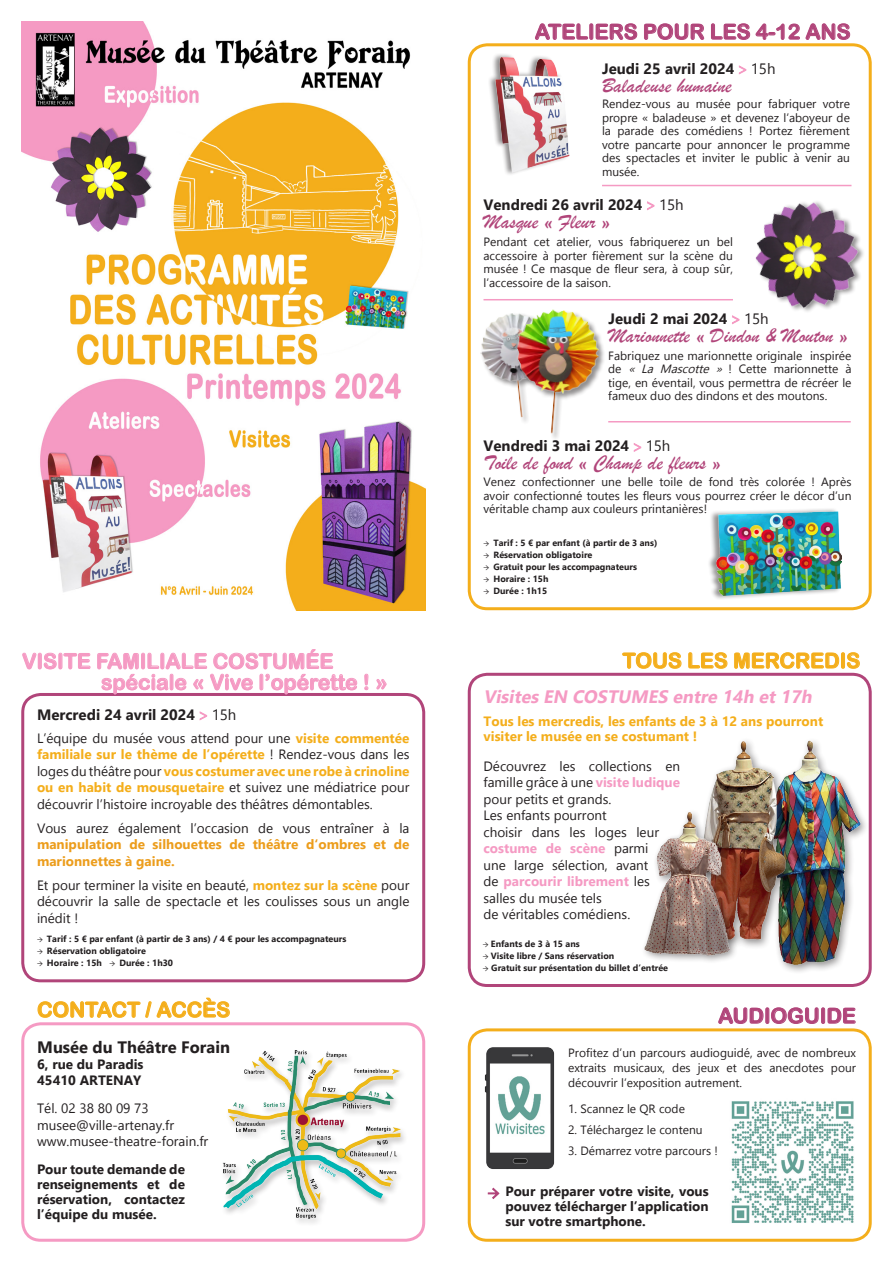
<style>
.page{position:relative;width:893px;height:1263px;background:#fff}
.page>*{position:absolute;margin:0;border:0;box-sizing:border-box;transform-origin:0 0}
.t1{font:21px "Brush Script";color:#b1457a}
.t2{font:21px "Arial Rounded MT Bold";color:#f59ac3}
.t3{font:21px "Arial Rounded MT Bold";color:#b1457a}
.t4{font:21px "Arial Rounded MT Bold";color:#f4ae1b}
.t5{font:italic 700 18px "Gadugi";color:#f59ac3}
.t6{font:700 16.5px "Gadugi";color:#231f20}
.t7{font:700 15px "Gadugi";color:#231f20}
.t8{font:13.5px/16.5px "Gadugi";color:#231f20;text-align:justify}
.t9{font:700 13.5px/15px "Gadugi";color:#231f20;text-align:justify}
.t10{font:700 13.5px/16.5px "Gadugi";color:#ec9d1c;text-align:justify}
.t11{font:700 13.5px/15px "Gadugi";color:#f4ae1b}
.t12{font:12px/13.5px "Gadugi";color:#231f20;text-align:justify}
.t13{font:700 9px "Gadugi";color:#231f20}
.s1{font-family:"Minion Pro";font-weight:400;color:#f59ac3}
.s2{font-weight:400}
.s3{font-weight:700;color:#f4ae1b}
.s4{font-weight:400;color:#231f20}
.s5{font-family:"Minion Pro";font-weight:400}
.s6{font-style:italic}
.s7{font-weight:700;color:#f59ac3}
</style>
<div class="page">
<div style="left:708px;top:507px;width:134px;height:93px;background:#231f20;opacity:.5"></div>
<img style="left:716px;top:508px;width:126px;height:89px">
<div style="left:488px;top:53px;width:82px;height:124px;background:#231f20;opacity:.5"></div>
<img style="left:494px;top:56px;width:76px;height:119px">
<img style="left:480px;top:314px;width:30px;height:72px">
<div style="left:516px;top:309px;width:90px;height:132px;background:#231f20;opacity:.5"></div>
<img style="left:510px;top:309px;width:92px;height:130px">
<img style="left:740px;top:185px;width:124px;height:127px">
<div style="left:21px;top:1022px;width:404px;height:220px;border:3px solid #f59ac3;border-radius:18px"></div>
<div style="left:21px;top:693px;width:404px;height:289px;border:3px solid #b1457a;border-radius:18px"></div>
<svg style="left:739px;top:65px;width:8px;height:10px"></svg>
<svg style="left:647px;top:201px;width:8px;height:10px"></svg>
<svg style="left:535px;top:23px;width:103px;height:17px"></svg>
<svg style="left:644px;top:23px;width:61px;height:17px"></svg>
<svg style="left:711px;top:23px;width:139px;height:17px"></svg>
<svg style="left:732px;top:315px;width:8px;height:10px"></svg>
<svg style="left:633px;top:443px;width:9px;height:9px"></svg>
<svg style="left:22px;top:652px;width:69px;height:18px"></svg>
<svg style="left:97px;top:649px;width:260px;height:46px"></svg>
<svg style="left:364px;top:673px;width:5px;height:24px"></svg>
<svg style="left:376px;top:679px;width:11px;height:11px"></svg>
<hr style="left:602px;top:185px;width:249px;height:1px;background:#f59ac3">
<hr style="left:483px;top:299px;width:250px;height:1px;background:#f59ac3">
<hr style="left:608px;top:421px;width:243px;height:1px;background:#f59ac3">
<svg style="left:37px;top:997px;width:193px;height:21px"></svg>
<img style="left:222px;top:1050px;width:183px;height:169px">
<svg style="left:199px;top:711px;width:9px;height:10px"></svg>
<div style="left:468px;top:43px;width:404px;height:567px;border:3px solid #f4ae1b;border-radius:18px"></div>
<img style="left:21px;top:21px;width:404px;height:589px">
<div style="left:760px;top:736px;width:110px;height:238px;background:#231f20;opacity:.5"></div>
<div style="left:759px;top:731px;width:105px;height:234px;background:#fff;opacity:.75"></div>
<div style="left:468px;top:673px;width:404px;height:314px;border:3px solid #b1457a;border-radius:18px"></div>
<div style="left:468px;top:1028px;width:404px;height:214px;border:3px solid #f4ae1b;border-radius:18px"></div>
<div style="left:696px;top:737px;width:99px;height:213px;background:#231f20;opacity:.5"></div>
<div style="left:698px;top:736px;width:90px;height:216px;background:#fff;opacity:.75"></div>
<div style="left:641px;top:808px;width:97px;height:156px;background:#231f20;opacity:.5"></div>
<div style="left:642px;top:803px;width:90px;height:163px;background:#fff;opacity:.75"></div>
<svg style="left:622px;top:652px;width:60px;height:17px"></svg>
<svg style="left:688px;top:652px;width:40px;height:17px"></svg>
<svg style="left:734px;top:652px;width:126px;height:17px"></svg>
<img style="left:484px;top:1047px;width:71px;height:122px">
<svg style="left:718px;top:1007px;width:138px;height:17px"></svg>
<svg style="left:488px;top:1187px;width:12px;height:12px"></svg>
<img style="left:731px;top:1101px;width:123px;height:122px">
<p class="t2" style="left:22px;top:649px;width:313px">VISITE FAMILIALE COSTUMÉE</p>
<p class="t2" style="left:101px;top:670px;width:288px">spéciale « Vive l’opérette ! »</p>
<p class="t7" style="left:37px;top:705px;width:201px">Mercredi 24 avril 2024 <span class="s1">&gt;</span> <span class="s2">15h</span></p>
<p class="t8" style="left:37px;top:730px;width:374px">L’équipe du musée vous attend pour une <span class="s3">visite commentée familiale sur le thème de l’opérette</span> ! Rendez-vous dans les loges du théâtre pour <span class="s3">vous costumer avec une robe à crinoline ou en habit de mousquetaire</span> et suivez une médiatrice pour découvrir l’histoire incroyable des théâtres démontables.</p>
<p class="t10" style="left:37px;top:820px;width:374px"><span class="s4">Vous aurez également l’occasion de vous entraîner à la </span>manipulation de silhouettes de théâtre d‘ombres et de marionnettes à gaine.</p>
<p class="t8" style="left:37px;top:877px;width:374px">Et pour terminer la visite en beauté, <span class="s3">montez sur la scène</span> pour découvrir la salle de spectacle et les coulisses sous un angle inédit !</p>
<p class="t13" style="left:37px;top:934px;width:311px"><span class="s5">→</span> Tarif : 5 € par enfant (à partir de 3 ans) / 4 € pour les accompagnateurs</p>
<p class="t13" style="left:37px;top:946px;width:110px"><span class="s5">→</span> Réservation obligatoire</p>
<p class="t13" style="left:37px;top:958px;width:138px"><span class="s5">→</span> Horaire : 15h <span class="s5">→</span> Durée : 1h30</p>
<p class="t4" style="left:37px;top:997px;width:195px">CONTACT / ACCÈS</p>
<p class="t6" style="left:37px;top:1037px;width:194px">Musée du Théâtre Forain</p>
<p class="t9" style="left:37px;top:1057px;width:108px">6, rue du Paradis</p>
<p class="t9" style="left:37px;top:1073px;width:106px">45410 ARTENAY</p>
<p class="t8" style="left:37px;top:1100px;width:113px">Tél. 02 38 80 09 73</p>
<p class="t8" style="left:37px;top:1116px;width:138px">musee@ville-artenay.fr</p>
<p class="t8" style="left:37px;top:1133px;width:173px">www.musee-theatre-forain.fr</p>
<p class="t9" style="left:37px;top:1162px;width:149px">Pour toute demande de renseignements et de réservation, contactez l’équipe du musée.</p>
<p class="t3" style="left:535px;top:19px;width:317px">ATELIERS POUR LES 4-12 ANS</p>
<p class="t7" style="left:602px;top:59px;width:175px">Jeudi 25 avril 2024 <span class="s1">&gt;</span> <span class="s2">15h</span></p>
<p class="t1" style="left:602px;top:72px;width:131px">Baladeuse humaine</p>
<p class="t12" style="left:602px;top:97px;width:249px">Rendez-vous au musée pour fabriquer votre propre « baladeuse » et devenez l’aboyeur de la parade des comédiens ! Portez fièrement votre pancarte pour annoncer le programme des spectacles et inviter le public à venir au musée.</p>
<p class="t7" style="left:483px;top:195px;width:202px">Vendredi 26 avril 2024 <span class="s1">&gt;</span> <span class="s2">15h</span></p>
<p class="t1" style="left:483px;top:208px;width:128px">Masque « Fleur »</p>
<p class="t12" style="left:483px;top:235px;width:251px">Pendant cet atelier, vous fabriquerez un bel accessoire à porter fièrement sur la scène du musée ! Ce masque de fleur sera, à coup sûr, l’accessoire de la saison.</p>
<p class="t7" style="left:608px;top:309px;width:162px">Jeudi 2 mai 2024 <span class="s1">&gt;</span> <span class="s2">15h</span></p>
<p class="t1" style="left:608px;top:322px;width:241px">Marionnette « Dindon &amp; Mouton »</p>
<p class="t12" style="left:608px;top:349px;width:245px">Fabriquez une marionnette originale inspirée de <span class="s6">« La Mascotte »</span> ! Cette marionnette à tige, en éventail, vous permettra de récréer le fameux duo des dindons et des moutons.</p>
<p class="t7" style="left:483px;top:437px;width:188px">Vendredi 3 mai 2024 <span class="s1">&gt;</span> <span class="s2">15h</span></p>
<p class="t1" style="left:483px;top:450px;width:239px">Toile de fond « Champ de fleurs »</p>
<p class="t12" style="left:483px;top:475px;width:369px">Venez confectionner une belle toile de fond très colorée ! Après avoir confectionné toutes les fleurs vous pourrez créer le décor d’un véritable champ aux couleurs printanières!</p>
<p class="t13" style="left:483px;top:538px;width:175px"><span class="s5">→</span> Tarif : 5 € par enfant (à partir de 3 ans)</p>
<p class="t13" style="left:483px;top:550px;width:110px"><span class="s5">→</span> Réservation obligatoire</p>
<p class="t13" style="left:483px;top:562px;width:155px"><span class="s5">→</span> Gratuit pour les accompagnateurs</p>
<p class="t13" style="left:483px;top:574px;width:66px"><span class="s5">→</span> Horaire : 15h</p>
<p class="t13" style="left:483px;top:586px;width:65px"><span class="s5">→</span> Durée : 1h15</p>
<p class="t4" style="left:622px;top:648px;width:239px">TOUS LES MERCREDIS</p>
<p class="t5" style="left:483px;top:686px;width:333px">Visites EN COSTUMES entre 14h et 17h</p>
<p class="t11" style="left:483px;top:713px;width:341px">Tous les mercredis, les enfants de 3 à 12 ans pourront visiter le musée en se costumant !</p>
<p class="t8" style="left:483px;top:757px;width:198px">Découvrez les collections en famille grâce à une <span class="s7">visite ludique </span>pour petits et grands.</p>
<p class="t8" style="left:483px;top:807px;width:125px">Les enfants pourront</p>
<p class="t8" style="left:483px;top:823px;width:177px;text-align:left">choisir dans les loges leur <span class="s7">costume de scène</span> parmi une large sélection, avant de <span class="s7">parcourir librement</span> les salles du musée tels</p>
<p class="t8" style="left:483px;top:906px;width:148px">de véritables comédiens.</p>
<p class="t13" style="left:483px;top:938px;width:98px"><span class="s5">→</span> Enfants de 3 à 15 ans</p>
<p class="t13" style="left:483px;top:950px;width:133px"><span class="s5">→</span> Visite libre / Sans réservation</p>
<p class="t13" style="left:483px;top:962px;width:187px"><span class="s5">→</span> Gratuit sur présentation du billet d’entrée</p>
<p class="t3" style="left:718px;top:1003px;width:139px">AUDIOGUIDE</p>
<p class="t12" style="left:568px;top:1045px;width:289px;line-height:15px">Profitez d’un parcours audioguidé, avec de nombreux extraits musicaux, des jeux et des anecdotes pour découvrir l’exposition autrement.</p>
<p class="t12" style="left:568px;top:1101px;width:118px">1. Scannez le QR code</p>
<p class="t12" style="left:568px;top:1122px;width:136px">2. Téléchargez le contenu</p>
<p class="t12" style="left:568px;top:1143px;width:151px">3. Démarrez votre parcours !</p>
<p class="t9" style="left:505px;top:1184px;width:205px">Pour préparer votre visite, vous pouvez télécharger l’application sur votre smartphone.</p>
</div>
